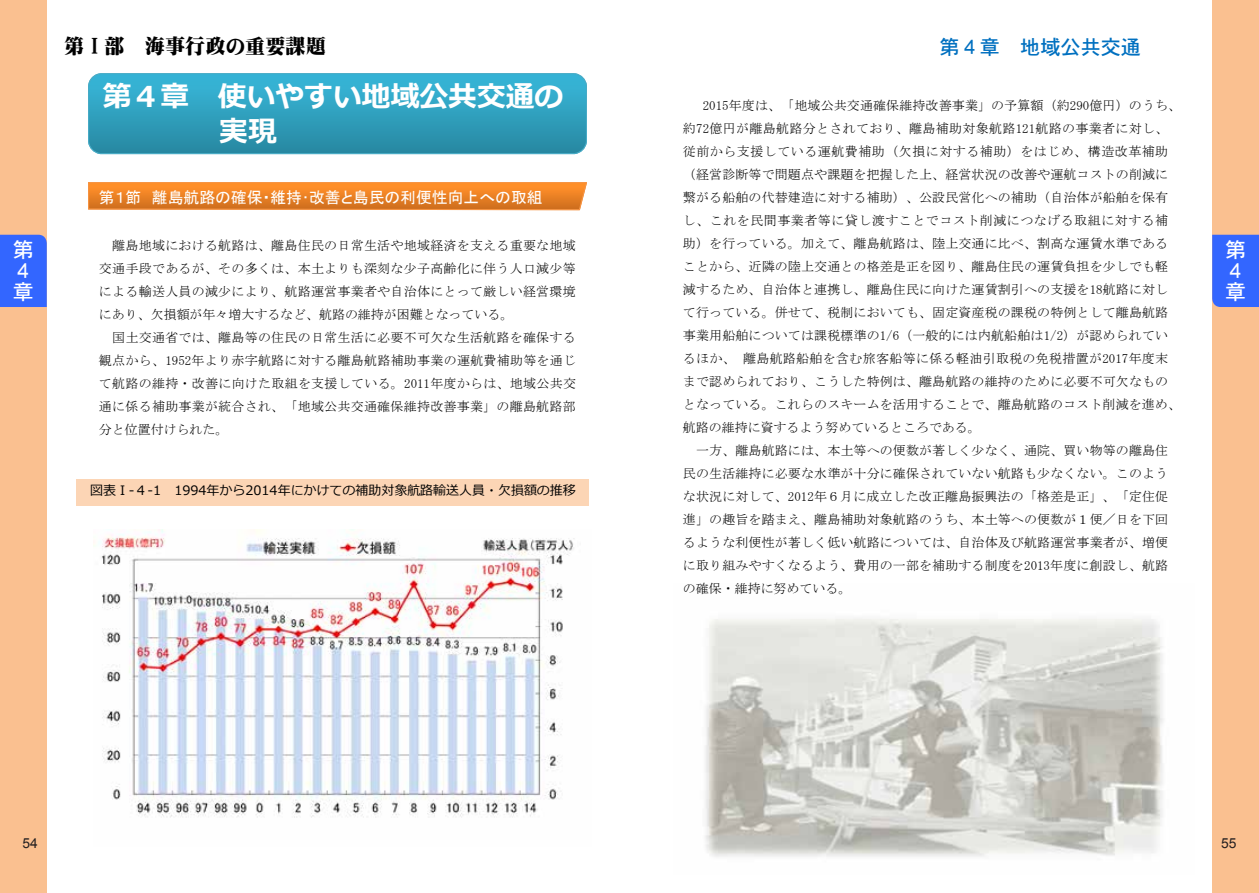
<style>
.page{position:relative;width:1259px;height:893px;background:#fff}
.page>*{position:absolute;margin:0;border:0;box-sizing:border-box;transform-origin:0 0}
.t1{font:700 28.8px/34.5px "Meiryo";color:#fff}
.t2{font:21px/21px "DFHS Gothic W5 WIN RKSJ H";color:#fff}
.t3{font:20.1px "Mingti EGP Ultra SJIS";color:#000}
.t4{font:20.1px "DFHS Gothic W5 WIN RKSJ H";color:#0070c0}
.t5{font:15.75px "MS P Gothic";color:#fff}
.t6{font:13.8px "Arial";color:#231f20}
.t7{font:12.9px/23px "MS Mincho";letter-spacing:.015em;color:#000;text-align:justify}
.t8{font:12.9px "Meiryo";color:#000}
</style>
<div class="page">
<svg style="left:88px;top:73px;width:499px;height:81px;background:#31a0be"></svg>
<svg style="left:88px;top:182px;width:499px;height:28px;background:#eb8328"></svg>
<div style="left:77px;top:479px;width:512px;height:26px;background:#fcd5b5"></div>
<img style="left:705px;top:618px;width:459px;height:239px">
<img style="left:94px;top:530px;width:481px;height:288px">
<div style="left:0;top:0;width:47px;height:893px;background:#fac090"></div>
<div style="left:0;top:235px;width:47px;height:72px;background:#36f"></div>
<div style="left:1212px;top:0;width:47px;height:893px;background:#fac090"></div>
<div style="left:1212px;top:235px;width:47px;height:72px;background:#36f"></div>
<h3 class="t3" style="left:64px;top:35px;width:263px">第Ⅰ部 海事行政の重要課題</h3>
<h3 class="t4" style="left:939px;top:37px;width:203px">第４章 地域公共交通</h3>
<h1 class="t1" style="left:219px;top:81px;width:345px;text-indent:-116px">第４章 使いやすい地域公共交通の実現</h1>
<p class="t7" style="left:683px;top:94px;width:499px;text-align:left;text-indent:20px">2015年度は、「地域公共交通確保維持改善事業」の予算額（約290億円）のうち、約72億円が離島航路分とされており、離島補助対象航路121航路の事業者に対し、従前から支援している運航費補助（欠損に対する補助）をはじめ、構造改革補助（経営診断等で問題点や課題を把握した上、経営状況の改善や運航コストの削減に繋がる船舶の代替建造に対する補助）、公設民営化への補助（自治体が船舶を保有し、これを民間事業者等に貸し渡すことでコスト削減につなげる取組に対する補助）を行っている。加えて、離島航路は、陸上交通に比べ、割高な運賃水準であることから、近隣の陸上交通との格差是正を図り、離島住民の運賃負担を少しでも軽減するため、自治体と連携し、離島住民に向けた運賃割引への支援を18航路に対して行っている。併せて、税制においても、固定資産税の課税の特例として離島航路事業用船舶については課税標準の1/6（一般的には内航船舶は1/2）が認められているほか、離島航路船舶を含む旅客船等に係る軽油引取税の免税措置が2017年度末まで認められており、こうした特例は、離島航路の維持のために必要不可欠なものとなっている。これらのスキームを活用することで、離島航路のコスト削減を進め、航路の維持に資するよう努めているところである。</p>
<p class="t7" style="left:683px;top:439px;width:487px;text-indent:13px">一方、離島航路には、本土等への便数が著しく少なく、通院、買い物等の離島住民の生活維持に必要な水準が十分に確保されていない航路も少なくない。このような状況に対して、2012年６月に成立した改正離島振興法の「格差是正」、「定住促進」の趣旨を踏まえ、離島補助対象航路のうち、本土等への便数が１便／日を下回るような利便性が著しく低い航路については、自治体及び航路運営事業者が、増便に取り組みやすくなるよう、費用の一部を補助する制度を2013年度に創設し、航路の確保・維持に努めている。</p>
<p class="t5" style="left:99px;top:189px;width:445px">第１節 離島航路の確保・維持･改善と島民の利便性向上への取組</p>
<p class="t7" style="left:99px;top:234px;width:478px;text-indent:13px">離島地域における航路は、離島住民の日常生活や地域経済を支える重要な地域交通手段であるが、その多くは、本土よりも深刻な少子高齢化に伴う人口減少等による輸送人員の減少により、航路運営事業者や自治体にとって厳しい経営環境にあり、欠損額が年々増大するなど、航路の維持が困難となっている。</p>
<p class="t7" style="left:99px;top:326px;width:479px;text-indent:13px">国土交通省では、離島等の住民の日常生活に必要不可欠な生活航路を確保する観点から、1952年より赤字航路に対する離島航路補助事業の運航費補助等を通じて航路の維持・改善に向けた取組を支援している。2011年度からは、地域公共交通に係る補助事業が統合され、「地域公共交通確保維持改善事業」の離島航路部分と位置付けられた。</p>
<h2 class="t2" style="left:13px;top:239px;width:22px">第<br>４章</h2>
<h2 class="t2" style="left:1225px;top:239px;width:22px">第<br>４章</h2>
<p class="t8" style="left:90px;top:482px;width:487px">図表Ⅰ-４-1 1994年から2014年にかけての補助対象航路輸送⼈員・⽋損額の推移</p>
<p class="t6" style="left:23px;top:834px;width:17px">54</p>
<p class="t6" style="left:1221px;top:834px;width:17px">55</p>
</div>
